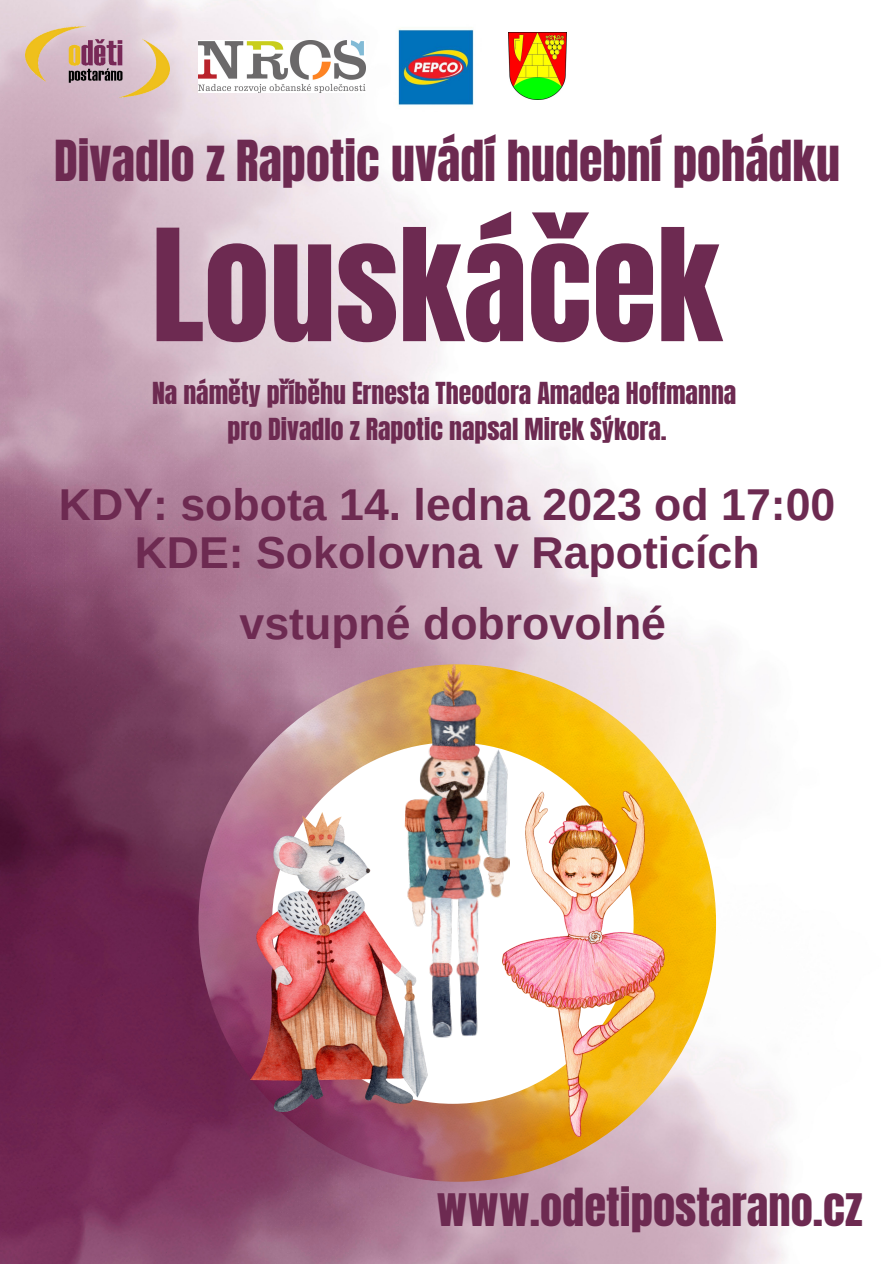
<style>
.page{position:relative;width:894px;height:1264px;background:#fff}
.page>*{position:absolute;margin:0;border:0;box-sizing:border-box;transform-origin:0 0}
.t1{font:132.15px "Anton";color:#6d2a51}
.t2{font:48px "Anton";color:#6d2a51}
.t3{font:700 44.55px/48px "Arimo";color:#6d2a51;text-align:center}
.t4{font:44.55px "Anton";color:#6d2a51}
.t5{font:25.8px/35.4px "Anton";color:#6d2a51;text-align:center}
</style>
<div class="page">
<img style="left:0;top:0;width:789px;height:1263px">
<img style="left:508px;top:32px;width:58px;height:68px">
<img style="left:198px;top:664px;width:517px;height:517px;border-radius:50%">
<div style="left:272px;top:742px;width:361px;height:361px;background:#fff;border-radius:50%"></div>
<img style="left:250px;top:812px;width:177px;height:299px">
<img style="left:400px;top:663px;width:114px;height:375px">
<img style="left:502px;top:791px;width:162px;height:345px">
<img style="left:198px;top:41px;width:167px;height:52px">
<img style="left:391px;top:23px;width:91px;height:89px">
<img style="left:26px;top:27px;width:143px;height:73px">
<h2 class="t2" style="left:54px;top:126px;width:787px">Divadlo z Rapotic uvádí hudební pohádku</h2>
<h1 class="t1" style="left:151px;top:191px;width:571px">Louskáček</h1>
<p class="t5" style="left:152px;top:376px;width:585px">Na náměty příběhu Ernesta Theodora Amadea Hoffmanna pro Divadlo z Rapotic napsal Mirek Sýkora.</p>
<h3 class="t3" style="left:59px;top:481px;width:777px">KDY: sobota 14. ledna 2023 od 17:00<br>KDE: Sokolovna v Rapoticích</h3>
<h3 class="t3" style="left:239px;top:600px;width:428px">vstupné dobrovolné</h3>
<h3 class="t4" style="left:436px;top:1175px;width:427px">www.odetipostarano.cz</h3>
</div>
